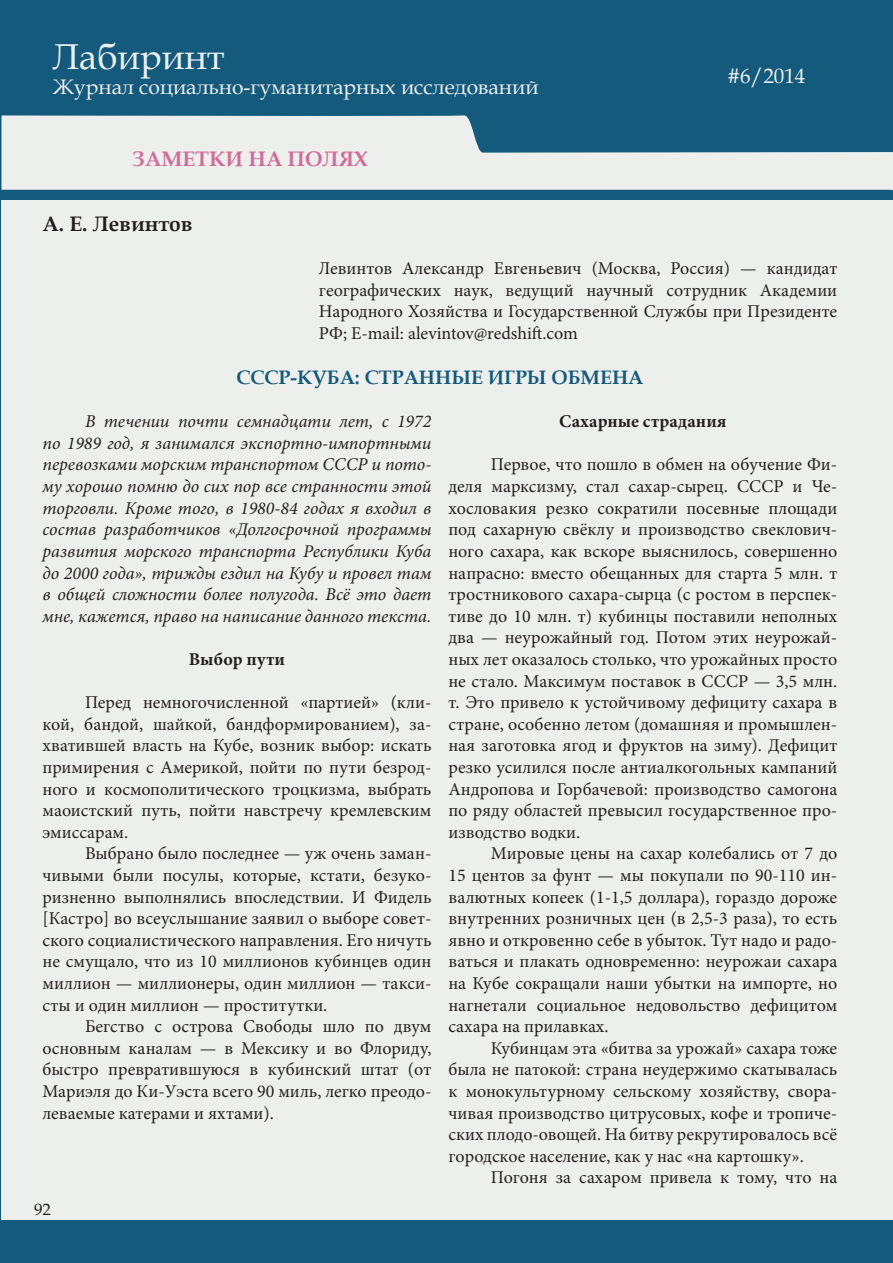
<style>
.page{position:relative;width:893px;height:1263px;background:#fff}
.page>*{position:absolute;margin:0;border:0;box-sizing:border-box;transform-origin:0 0}
.t1{font:36px "Book Antiqua";color:#edefed}
.t2{font:21px "Book Antiqua";color:#edefed}
.Название_раздела{font:700 21px "Book Antiqua";color:#d26b97}
.Автор{font:700 21px "Book Antiqua";color:#231f20}
.Название_статьи{font:700 19.5px "Book Antiqua";color:#145a7d}
.Основной_текст{font:18px/21.6px "Minion Pro";color:#231f20;text-align:justify}
.Основной_текст-2{font:italic 18px/21.6px "Minion Pro";color:#231f20;text-align:justify}
.Авторские_данные{font:18px/21.6px "Minion Pro";color:#231f20;text-align:justify}
.Подзаголовок_в_докум{font:700 18px "Minion Pro";letter-spacing:.005em;color:#231f20}
.t3{font:16.5px "Book Antiqua";color:#231f20}
</style>
<div class="page">
<div style="left:1px;top:0;width:892px;height:1262px;background:#145a7d"></div>
<div style="left:2px;top:200px;width:891px;height:1020px;background:#edefed"></div>
<svg style="left:2px;top:115px;width:889px;height:75px;fill:#edefed"></svg>
<svg style="left:891px;top:152px;width:2px;height:1111px"></svg>
<p class="t1" style="left:53px;top:31px;width:173px">Лабиринт</p>
<p class="t2" style="left:53px;top:72px;width:487px">Журнал социально-гуманитарных исследований</p>
<p class="Название_раздела" style="left:132px;top:144px;width:237px">ЗАМЕТКИ НА ПОЛЯХ</p>
<p class="Автор" style="left:43px;top:210px;width:152px">А. Е. Левинтов</p>
<p class="t2" style="left:727px;top:61px;width:79px">#6/2014</p>
<p class="t2" style="left:740px;top:61px;width:12px">1</p>
<p class="Авторские_данные" style="left:319px;top:258px;width:520px">Левинтов Александр Евгеньевич (Москва, Россия) — кандидат географических наук, ведущий научный сотрудник Академии Народного Хозяйства и Государственной Службы при Президенте РФ; E-mail: alevintov@redshift.com</p>
<p class="Название_статьи" style="left:236px;top:364px;width:409px">СССР-КУБА: СТРАННЫЕ ИГРЫ ОБМЕНА</p>
<p class="Основной_текст-2" style="left:43px;top:411px;width:390px;text-indent:43px">В течении почти семнадцати лет, с 1972 по 1989 год, я занимался экспортно-импортными перевозками морским транспортом СССР и пото&shy;му хорошо помню до сих пор все странности этой торговли. Кроме того, в 1980-84 годах я входил в состав разработчиков «Долгосрочной программы развития морского транспорта Республики Куба до 2000 года», трижды ездил на Кубу и провел там в общей сложности более полугода. Всё это дает мне, кажется, право на написание данного текста.</p>
<p class="Подзаголовок_в_докум" style="left:189px;top:646px;width:98px">Выбор пути</p>
<p class="Основной_текст" style="left:43px;top:692px;width:390px;text-indent:43px">Перед немногочисленной «партией» (кли&shy;кой, бандой, шайкой, бандформированием), за&shy;хватившей власть на Кубе, возник выбор: искать примирения с Америкой, пойти по пути безрод&shy;ного и космополитического троцкизма, выбрать маоистский путь, пойти навстречу кремлевским эмиссарам.</p>
<p class="Основной_текст" style="left:43px;top:843px;width:390px;text-indent:43px">Выбрано было последнее — уж очень заман&shy;чивыми были посулы, которые, кстати, безуко&shy;ризненно выполнялись впоследствии. И Фидель [Кастро] во всеуслышание заявил о выборе совет&shy;ского социалистического направления. Его ничуть не смущало, что из 10 миллионов кубинцев один миллион — миллионеры, один миллион — такси&shy;сты и один миллион — проститутки.</p>
<p class="Основной_текст" style="left:43px;top:1016px;width:390px;text-indent:43px">Бегство с острова Свободы шло по двум основным каналам — в Мексику и во Флориду, быстро превратившуюся в кубинский штат (от Мариэля до Ки-Уэста всего 90 миль, легко преодо&shy;леваемые катерами и яхтами).</p>
<p class="Подзаголовок_в_докум" style="left:559px;top:409px;width:169px">Сахарные страдания</p>
<p class="Основной_текст" style="left:448px;top:454px;width:390px;text-indent:43px">Первое, что пошло в обмен на обучение Фи&shy;деля марксизму, стал сахар-сырец. СССР и Че&shy;хословакия резко сократили посевные площади под сахарную свёклу и производство свеклович&shy;ного сахара, как вскоре выяснилось, совершенно напрасно: вместо обещанных для старта 5 млн. т тростникового сахара-сырца (с ростом в перспек&shy;тиве до 10 млн. т) кубинцы поставили неполных два — неурожайный год. Потом этих неурожай&shy;ных лет оказалось столько, что урожайных просто не стало. Максимум поставок в СССР — 3,5 млн. т. Это привело к устойчивому дефициту сахара в стране, особенно летом (домашняя и промышлен&shy;ная заготовка ягод и фруктов на зиму). Дефицит резко усилился после антиалкогольных кампаний Андропова и Горбачевой: производство самогона по ряду областей превысил государственное про&shy;изводство водки.</p>
<p class="Основной_текст" style="left:448px;top:843px;width:390px;text-indent:43px">Мировые цены на сахар колебались от 7 до 15 центов за фунт — мы покупали по 90-110 ин&shy;валютных копеек (1-1,5 доллара), гораздо дороже внутренних розничных цен (в 2,5-3 раза), то есть явно и откровенно себе в убыток. Тут надо и радо&shy;ваться и плакать одновременно: неурожаи сахара на Кубе сокращали наши убытки на импорте, но нагнетали социальное недовольство дефицитом сахара на прилавках.</p>
<p class="Основной_текст" style="left:448px;top:1037px;width:390px;text-indent:43px">Кубинцам эта «битва за урожай» сахара тоже была не патокой: страна неудержимо скатывалась к монокультурному сельскому хозяйству, свора&shy;чивая производство цитрусовых, кофе и тропиче&shy;ских плодо-овощей. На битву рекрутировалось всё городское население, как у нас «на картошку».</p>
<p class="Основной_текст" style="left:491px;top:1167px;width:348px">Погоня за сахаром привела к тому, что на</p>
<p class="t3" style="left:34px;top:1198px;width:18px">92</p>
</div>
